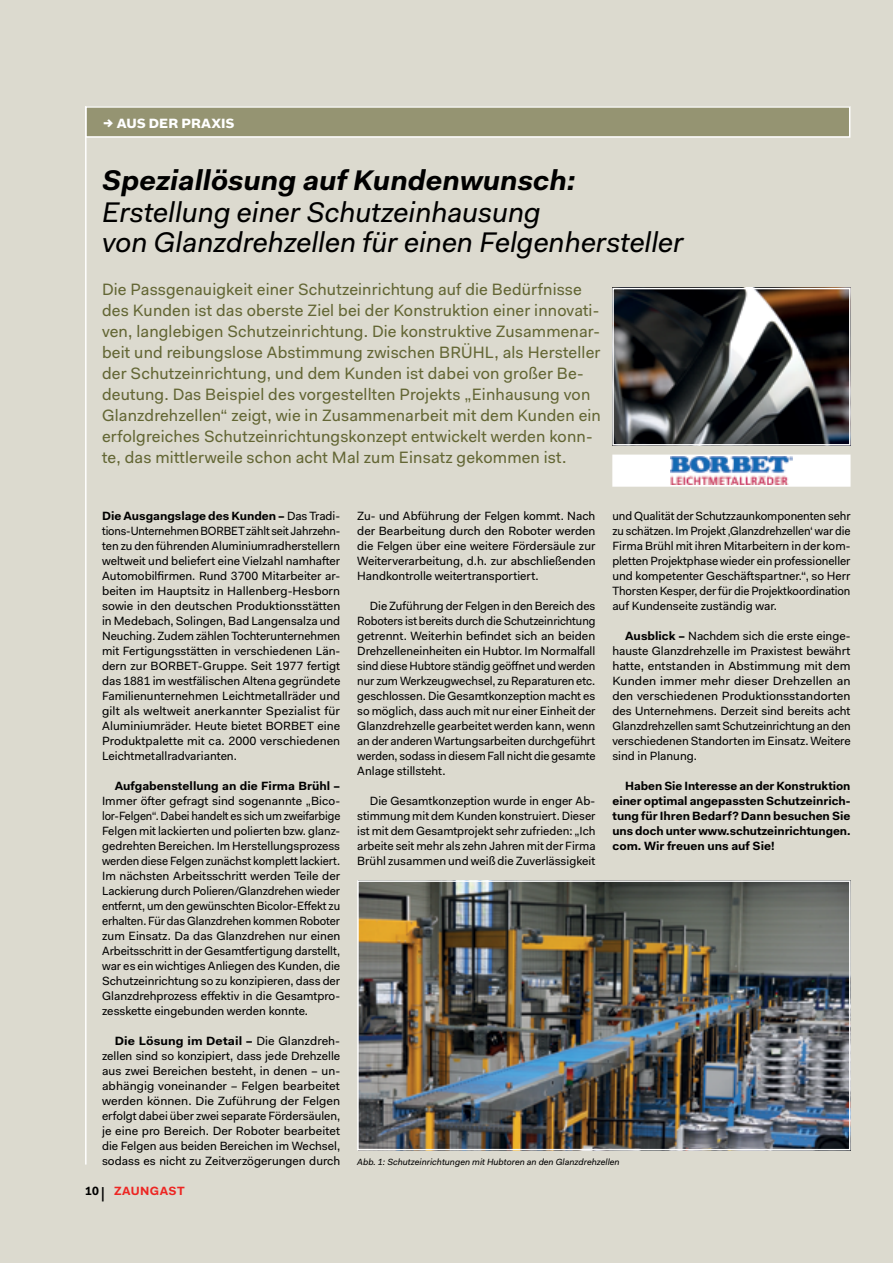
<style>
.page{position:relative;width:893px;height:1263px;background:#dcdacf}
.page>*{position:absolute;margin:0;border:0;box-sizing:border-box;transform-origin:0 0}
.t1{font:italic 28.5px/30px "Fakt Pro";color:#000}
.t2{font:italic 700 28.5px "Fakt Pro";color:#000}
.t3{font:16.5px/21px "Fakt Pro";letter-spacing:.01em;color:#636634}
.t4{font:900 13.5px "Fakt Pro";color:#fff}
.t5{font:12px/15px "Fakt Pro";color:#000;text-align:justify}
.t6{font:700 12px/15px "Fakt Pro";color:#000;text-align:justify}
.t7{font:700 12px "Fakt Pro";letter-spacing:.03em;color:#ed2623}
.t8{font:italic 9px "Fakt Pro";color:#000}
.s1{font-size:15px}
.s2{font-weight:700}
.s3{color:#000}
.s4{font-size:14.4px;color:#000}
</style>
<div class="page">
<div style="left:86px;top:107px;width:764px;height:30px;background:#959472"></div>
<div style="left:85px;top:106px;width:765px;height:32px;border:2px solid #fff"></div>
<hr style="left:85px;top:106px;width:2px;height:1058px;background:#fff">
<img style="left:360px;top:883px;width:487px;height:264px">
<div style="left:357px;top:880px;width:493px;height:270px;border:2px solid #fff"></div>
<img style="left:615px;top:291px;width:232px;height:152px">
<div style="left:612px;top:288px;width:238px;height:158px;border:2px solid #fff"></div>
<div style="left:613px;top:455px;width:237px;height:31px;background:#fff"></div>
<img style="left:671px;top:458px;width:121px;height:26px">
<div style="left:612px;top:455px;width:238px;height:32px;border:2px solid #fff"></div>
<p class="t4" style="left:104px;top:114px;width:56px"><span class="s1">→</span>Aus DER</p>
<p class="t4" style="left:181px;top:114px;width:55px">PRAXIS</p>
<h1 class="t2" style="left:102px;top:161px;width:475px">Speziallösung auf Kundenwunsch:</h1>
<h1 class="t1" style="left:102px;top:197px;width:583px">Erstellung einer Schutzeinhausung<br>von Glanzdrehzellen für einen Felgenhersteller</h1>
<p class="t3" style="left:102px;top:279px;width:500px">Die Passgenauigkeit einer Schutzeinrichtung auf die Bedürfnisse des Kunden ist das oberste Ziel bei der Konstruktion einer innovati&shy;ven, langlebigen Schutzeinrichtung. Die konstruktive Zusammenar&shy;beit und reibungslose Abstimmung zwischen BRÜHL, als Hersteller der Schutzeinrichtung, und dem Kunden ist dabei von großer Be&shy;deutung. Das Beispiel des vorgestellten Projekts „Einhausung von Glanzdrehzellen“ zeigt, wie in Zusammenarbeit mit dem Kunden ein erfolgreiches Schutzeinrichtungskonzept entwickelt werden konn&shy;te, das mittlerweile schon acht Mal zum Einsatz gekommen ist.</p>
<p class="t5" style="left:102px;top:509px;width:240px"><span class="s2">Die Ausgangslage des Kunden –</span> Das Tradi&shy;tions-Unternehmen BORBET zählt seit Jahrzehn&shy;ten zu den führenden Aluminiumradherstellern weltweit und beliefert eine Vielzahl namhafter Automobilfirmen. Rund 3700 Mitarbeiter ar&shy;beiten im Hauptsitz in Hallenberg-Hesborn sowie in den deutschen Produktionsstätten in Medebach, Solingen, Bad Langensalza und Neuching. Zudem zählen Tochterunternehmen mit Fertigungsstätten in verschiedenen Län&shy;dern zur BORBET-Gruppe. Seit 1977 fertigt das 1881 im westfälischen Altena gegründete Familienunternehmen Leichtmetallräder und gilt als weltweit anerkannter Spezialist für Aluminiumräder. Heute bietet BORBET eine Produktpalette mit ca. 2000 verschiedenen Leichtmetallradvarianten.</p>
<p class="t6" style="left:115px;top:779px;width:227px">Aufgabenstellung an die Firma Brühl –</p>
<p class="t5" style="left:102px;top:794px;width:240px">Immer öfter gefragt sind sogenannte „Bico&shy;lor-Felgen“. Dabei handelt es sich um zweifarbige Felgen mit lackierten und polierten bzw. glanz&shy;gedrehten Bereichen. Im Herstellungsprozess werden diese Felgen zunächst komplett lackiert.<br>Im nächsten Arbeitsschritt werden Teile der Lackierung durch Polieren/Glanzdrehen wieder entfernt, um den gewünschten Bicolor-Effekt zu erhalten. Für das Glanzdrehen kommen Roboter zum Einsatz. Da das Glanzdrehen nur einen Arbeitsschritt in der Gesamtfertigung darstellt, war es ein wichtiges Anliegen des Kunden, die Schutzeinrichtung so zu konzipieren, dass der Glanzdrehprozess effektiv in die Gesamtpro&shy;zesskette eingebunden werden konnte.</p>
<p class="t5" style="left:102px;top:1034px;width:240px;text-indent:13px"><span class="s2">Die Lösung im Detail –</span> Die Glanzdreh&shy;zellen sind so konzipiert, dass jede Drehzelle aus zwei Bereichen besteht, in denen – un&shy;abhängig voneinander – Felgen bearbeitet werden können. Die Zuführung der Felgen erfolgt dabei über zwei separate Fördersäulen, je eine pro Bereich. Der Roboter bearbeitet die Felgen aus beiden Bereichen im Wechsel, sodass es nicht zu Zeitverzögerungen durch</p>
<p class="t7" style="left:85px;top:1183px;width:101px"><span class="s3">10</span> <span class="s4">|</span> ZAUNGAST</p>
<p class="t5" style="left:357px;top:509px;width:240px">Zu- und Abführung der Felgen kommt. Nach der Bearbeitung durch den Roboter werden die Felgen über eine weitere Fördersäule zur Weiterverarbeitung, d.h. zur abschließenden Handkontrolle weitertransportiert.</p>
<p class="t5" style="left:357px;top:599px;width:240px;text-indent:13px">Die Zuführung der Felgen in den Bereich des Roboters ist bereits durch die Schutzeinrichtung getrennt. Weiterhin befindet sich an beiden Drehzelleneinheiten ein Hubtor. Im Normalfall sind diese Hubtore ständig geöffnet und werden nur zum Werkzeugwechsel, zu Reparaturen etc. geschlossen. Die Gesamtkonzeption macht es so möglich, dass auch mit nur einer Einheit der Glanzdrehzelle gearbeitet werden kann, wenn an der anderen Wartungsarbeiten durchgeführt werden, sodass in diesem Fall nicht die gesamte Anlage stillsteht.</p>
<p class="t5" style="left:357px;top:794px;width:240px;text-indent:13px">Die Gesamtkonzeption wurde in enger Ab&shy;stimmung mit dem Kunden konstruiert. Dieser ist mit dem Gesamtprojekt sehr zufrieden: „Ich arbeite seit mehr als zehn Jahren mit der Firma Brühl zusammen und weiß die Zuverlässigkeit</p>
<p class="t5" style="left:612px;top:509px;width:240px">und Qualität der Schutzzaunkomponenten sehr zu schätzen. Im Projekt ‚Glanzdrehzellen‘ war die Firma Brühl mit ihren Mitarbeitern in der kom&shy;pletten Projektphase wieder ein professioneller und kompetenter Geschäftspartner.“, so Herr Thorsten Kesper, der für die Projektkoordination auf Kundenseite zuständig war.</p>
<p class="t5" style="left:612px;top:629px;width:240px;text-indent:13px"><span class="s2">Ausblick –</span> Nachdem sich die erste einge&shy;hauste Glanzdrehzelle im Praxistest bewährt hatte, entstanden in Abstimmung mit dem Kunden immer mehr dieser Drehzellen an den verschiedenen Produktionsstandorten des Unternehmens. Derzeit sind bereits acht Glanzdrehzellen samt Schutzeinrichtung an den verschiedenen Standorten im Einsatz. Weitere sind in Planung.</p>
<p class="t6" style="left:612px;top:779px;width:240px;text-indent:13px">Haben Sie Interesse an der Konstruktion einer optimal angepassten Schutzeinrich&shy;tung für Ihren Bedarf? Dann besuchen Sie uns doch unter www.schutzeinrichtungen. com. Wir freuen uns auf Sie!</p>
<p class="t8" style="left:357px;top:1156px;width:264px">Abb. 1: Schutzeinrichtungen mit Hubtoren an den Glanzdrehzellen</p>
</div>
